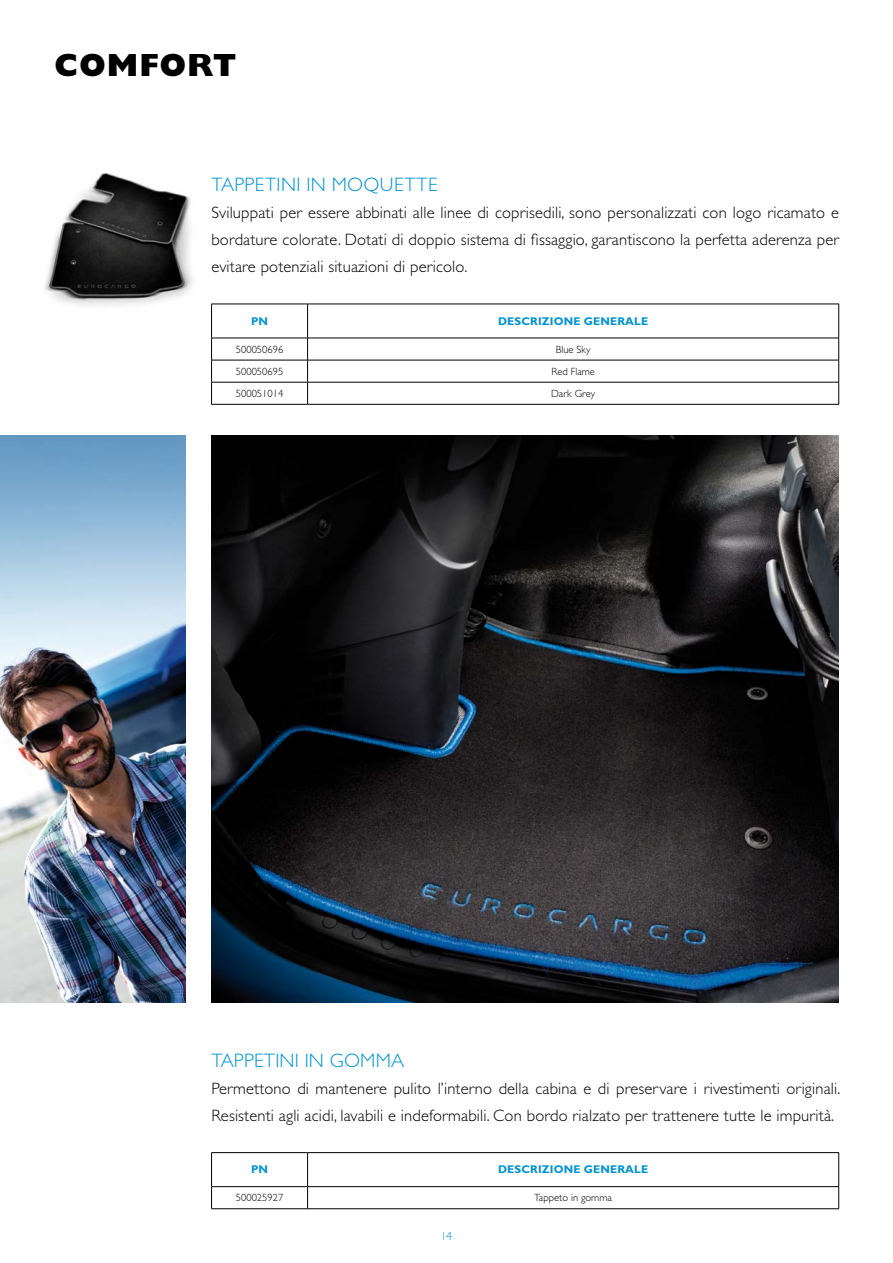
<style>
.page{position:relative;width:893px;height:1263px;background:#fff}
.page>*{position:absolute;margin:0;border:0;box-sizing:border-box;transform-origin:0 0}
.t1{font:800 32.25px "Gill Sans Std";letter-spacing:.025em;color:#000}
.t2{font:300 19.5px "Gill Sans Std";color:#0092d0}
.t3{font:300 16.5px/27px "Gill Sans Std";letter-spacing:.01em;color:#000;text-align:justify}
.t4{font:300 12px "Gill Sans Std";color:#0092d0}
.t5{font:700 11.25px "Gill Sans Std";letter-spacing:.01em;color:#0092d0}
.t6{font:300 10.5px "Gill Sans Std";color:#000}
</style>
<div class="page">
<img style="left:45px;top:173px;width:169px;height:148px">
<img style="left:0;top:436px;width:186px;height:566px">
<img style="left:211px;top:436px;width:628px;height:566px">
<hr style="left:211px;top:304px;width:97px;height:1px;background:#000">
<hr style="left:211px;top:304px;width:1px;height:34px;background:#000">
<hr style="left:308px;top:304px;width:531px;height:1px;background:#000">
<hr style="left:307px;top:304px;width:1px;height:34px;background:#000">
<hr style="left:838px;top:304px;width:1px;height:34px;background:#000">
<hr style="left:211px;top:338px;width:97px;height:1px;background:#000">
<hr style="left:308px;top:338px;width:531px;height:1px;background:#000">
<hr style="left:211px;top:360px;width:97px;height:1px;background:#000">
<hr style="left:308px;top:360px;width:531px;height:1px;background:#000">
<hr style="left:211px;top:382px;width:97px;height:1px;background:#000">
<svg style="left:211px;top:338px;width:1px;height:66px"></svg>
<hr style="left:308px;top:382px;width:531px;height:1px;background:#000">
<svg style="left:307px;top:338px;width:1px;height:66px"></svg>
<svg style="left:838px;top:338px;width:1px;height:66px"></svg>
<hr style="left:211px;top:404px;width:97px;height:1px;background:#000">
<hr style="left:308px;top:404px;width:531px;height:1px;background:#000">
<hr style="left:211px;top:1152px;width:97px;height:1px;background:#000">
<hr style="left:211px;top:1153px;width:1px;height:33px;background:#000">
<hr style="left:308px;top:1152px;width:531px;height:1px;background:#000">
<hr style="left:307px;top:1153px;width:1px;height:33px;background:#000">
<hr style="left:838px;top:1153px;width:1px;height:33px;background:#000">
<hr style="left:211px;top:1186px;width:97px;height:1px;background:#000">
<hr style="left:308px;top:1186px;width:531px;height:1px;background:#000">
<svg style="left:211px;top:1187px;width:1px;height:21px"></svg>
<svg style="left:307px;top:1187px;width:1px;height:21px"></svg>
<svg style="left:838px;top:1187px;width:1px;height:21px"></svg>
<hr style="left:211px;top:1208px;width:97px;height:1px;background:#000">
<hr style="left:308px;top:1208px;width:531px;height:1px;background:#000">
<h1 class="t1" style="left:54px;top:46px;width:184px">COMFORT</h1>
<p class="t2" style="left:211px;top:173px;width:21px">Tappetini</p>
<p class="t2" style="left:306px;top:173px;width:40px">in moquette</p>
<p class="t3" style="left:211px;top:199px;width:629px">Sviluppati per essere abbinati alle linee di coprisedili, sono personalizzati con logo ricamato e bordature colorate. Dotati di doppio sistema di fissaggio, garantiscono la perfetta aderenza per evitare potenziali situazioni di pericolo.</p>
<p class="t5" style="left:251px;top:314px;width:19px">PN</p>
<p class="t5" style="left:498px;top:314px;width:152px">DESCRIZIONE GENERALE</p>
<p class="t6" style="left:236px;top:343px;width:49px">500050696</p>
<p class="t6" style="left:556px;top:343px;width:36px">Blue Sky</p>
<p class="t6" style="left:236px;top:365px;width:49px">500050695</p>
<p class="t6" style="left:551px;top:365px;width:45px">Red Flame</p>
<p class="t6" style="left:236px;top:387px;width:49px">500051014</p>
<p class="t6" style="left:551px;top:387px;width:46px">Dark Grey</p>
<p class="t2" style="left:211px;top:1049px;width:20px">Tappetini</p>
<p class="t2" style="left:305px;top:1049px;width:41px">in gomma</p>
<p class="t3" style="left:211px;top:1075px;width:630px">Permettono di mantenere pulito l’interno della cabina e di preservare i rivestimenti originali.<br>Resistenti agli acidi, lavabili e indeformabili. Con bordo rialzato per trattenere tutte le impurità.</p>
<p class="t5" style="left:251px;top:1163px;width:19px">PN</p>
<p class="t5" style="left:498px;top:1163px;width:152px">DESCRIZIONE GENERALE</p>
<p class="t6" style="left:236px;top:1192px;width:49px">500025927</p>
<p class="t6" style="left:534px;top:1192px;width:79px">Tappeto in gomma</p>
<p class="t4" style="left:441px;top:1229px;width:13px">14</p>
</div>
